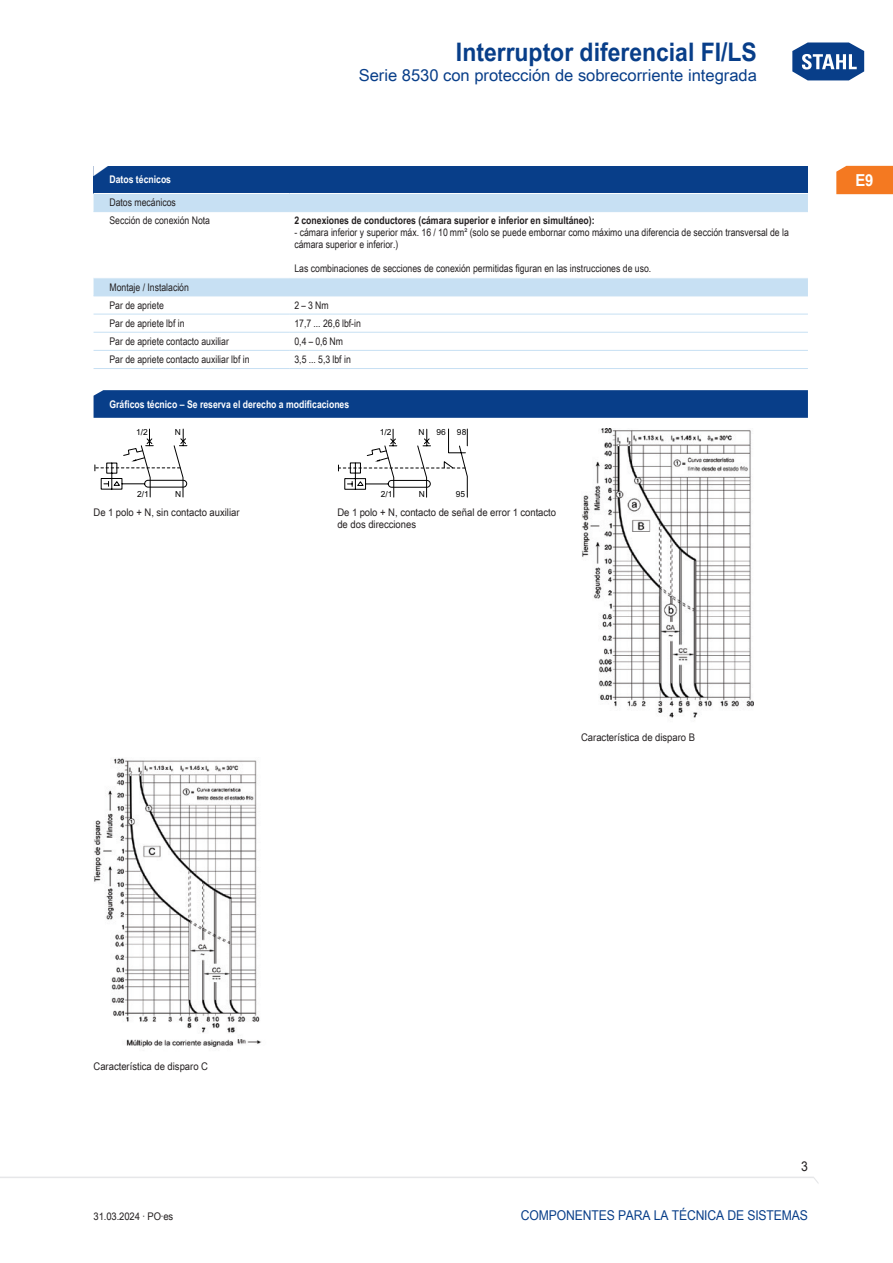
<style>
.page{position:relative;width:893px;height:1263px;background:#fff}
.page>*{position:absolute;margin:0;border:0;box-sizing:border-box;transform-origin:0 0}
.t1{font:700 25.5px "Arial Unicode MS";color:#083e89;scale:.9 1}
.TabHeader1stColumn{font:700 24px "Arial Unicode MS";color:#fff;scale:1.45 1}
.t2{font:16.5px "Arial Unicode MS";color:#083e89}
.t3{font:700 16.5px "Arial Unicode MS";color:#fff;scale:.9 1}
.t4{font:13.5px "Arial Unicode MS";letter-spacing:-.01em;color:#083e89;scale:.9 1}
.t5{font:13.5px "Arial Unicode MS";color:#231f20;scale:.9 1}
.TabBodyLeft{font:10.5px/12px "Arial Unicode MS";color:#231f20;scale:.83 1}
.TabBodyLeft-2{font:10.5px/12px "Arial Unicode MS";color:#231f20;scale:.9 1}
.TabBody1stColumn{font:10.5px "Arial Unicode MS";color:#231f20;scale:.83 1}
.TabHeader1stColumn-2{font:700 10.5px "Arial Unicode MS";color:#fff;scale:.83 1}
.TabBodyLeft-3{font:700 10.5px "Arial Unicode MS";color:#231f20;scale:.83 1}
.t6{font:8.4px "Arial Unicode MS";color:#000}
</style>
<div class="page">
<svg style="left:792px;top:42px;width:73px;height:39px"></svg>
<svg style="left:0;top:1176px;width:818px;height:7px"></svg>
<div style="left:836px;top:166px;width:57px;height:28px;background:#f47921"></div>
<div style="left:94px;top:166px;width:714px;height:27px;background:#083e89"></div>
<svg style="left:94px;top:194px;width:714px;height:102px"></svg>
<hr style="left:94px;top:211px;width:195px;height:1px;background:#c7e0f3">
<hr style="left:289px;top:211px;width:519px;height:1px;background:#c7e0f3">
<hr style="left:94px;top:277px;width:195px;height:1px;background:#fff">
<hr style="left:289px;top:277px;width:519px;height:1px;background:#fff">
<hr style="left:94px;top:296px;width:195px;height:1px;background:#c7e0f3">
<hr style="left:289px;top:296px;width:519px;height:1px;background:#c7e0f3">
<hr style="left:94px;top:314px;width:195px;height:1px;background:#c7e0f3">
<hr style="left:289px;top:314px;width:519px;height:1px;background:#c7e0f3">
<hr style="left:94px;top:332px;width:195px;height:1px;background:#c7e0f3">
<hr style="left:289px;top:332px;width:519px;height:1px;background:#c7e0f3">
<hr style="left:94px;top:350px;width:195px;height:1px;background:#c7e0f3">
<hr style="left:94px;top:368px;width:195px;height:1px;background:#c7e0f3">
<hr style="left:289px;top:350px;width:519px;height:1px;background:#c7e0f3">
<hr style="left:289px;top:368px;width:519px;height:1px;background:#c7e0f3">
<svg style="left:94px;top:390px;width:714px;height:28px;background:#0b408a"></svg>
<img style="left:94px;top:758px;width:168px;height:291px">
<img style="left:581px;top:428px;width:173px;height:290px">
<svg style="left:338px;top:428px;width:130px;height:70px"></svg>
<svg style="left:94px;top:429px;width:93px;height:69px"></svg>
<h1 class="t1" style="left:456px;top:33px;width:336px">Interruptor diferencial FI/LS</h1>
<h3 class="t2" style="left:359px;top:63px;width:400px">Serie 8530 con protección de sobrecorriente integrada</h3>
<p class="TabHeader1stColumn" style="left:90px;top:154px;width:16px">◤</p>
<p class="TabHeader1stColumn-2" style="left:109px;top:172px;width:76px">Datos técnicos</p>
<p class="TabBody1stColumn" style="left:109px;top:195px;width:82px">Datos mecánicos</p>
<p class="TabBody1stColumn" style="left:109px;top:213px;width:123px">Sección de conexión Nota</p>
<p class="TabBodyLeft-3" style="left:294px;top:213px;width:363px">2 conexiones de conductores (cámara superior e inferior en simultáneo):</p>
<p class="TabBodyLeft" style="left:294px;top:227px;width:597px">- cámara inferior y superior máx. 16 / 10 mm² (solo se puede embornar como máximo una diferencia de sección transversal de la cámara superior e inferior.)</p>
<p class="TabBodyLeft" style="left:294px;top:263px;width:431px">Las combinaciones de secciones de conexión permitidas figuran en las instrucciones de uso.</p>
<p class="TabBody1stColumn" style="left:109px;top:279px;width:97px">Montaje / I nstalación</p>
<p class="TabBody1stColumn" style="left:109px;top:297px;width:67px">Par de apriete</p>
<p class="TabBodyLeft" style="left:294px;top:299px;width:43px">2– 3 Nm</p>
<p class="TabBody1stColumn" style="left:109px;top:316px;width:92px">Par de apriete lbf in</p>
<p class="TabBodyLeft" style="left:294px;top:317px;width:82px">17,7 ... 26,6 lbf-in</p>
<p class="TabBody1stColumn" style="left:109px;top:334px;width:145px">Par de apriete contacto auxiliar</p>
<p class="TabBodyLeft" style="left:294px;top:335px;width:60px">0,4 – 0,6 Nm</p>
<p class="TabBody1stColumn" style="left:109px;top:352px;width:170px">Par de apriete contacto auxiliar lbf in</p>
<p class="TabBodyLeft" style="left:294px;top:353px;width:69px">3,5 ... 5,3 lbf in</p>
<p class="TabHeader1stColumn-2" style="left:109px;top:396px;width:290px">Gráficos técnico – Se reserva el derecho a modificaciones</p>
<p class="t6" style="left:136px;top:427px;width:13px">1/2</p>
<p class="t6" style="left:175px;top:427px;width:8px">N</p>
<p class="t6" style="left:137px;top:489px;width:13px">2/1</p>
<p class="t6" style="left:175px;top:489px;width:8px">N</p>
<p class="TabBodyLeft-2" style="left:94px;top:506px;width:164px">De 1 polo + N , sin contacto auxiliar</p>
<p class="t6" style="left:380px;top:427px;width:13px">1/2</p>
<p class="t6" style="left:418px;top:427px;width:8px">N</p>
<p class="t6" style="left:437px;top:427px;width:11px">96</p>
<p class="t6" style="left:457px;top:427px;width:11px">98</p>
<p class="t6" style="left:381px;top:489px;width:13px">2/1</p>
<p class="t6" style="left:419px;top:489px;width:8px">N</p>
<p class="t6" style="left:456px;top:489px;width:11px">95</p>
<p class="TabBodyLeft-2" style="left:337px;top:506px;width:245px">De 1 polo + N , contacto de señal de error 1 contacto de dos direcciones</p>
<h3 class="t3" style="left:855px;top:168px;width:22px">E9</h3>
<p class="TabBodyLeft-2" style="left:581px;top:730px;width:128px">Característica de disparo B</p>
<p class="TabBodyLeft-2" style="left:94px;top:1060px;width:129px">Característica de disparo C</p>
<p class="t5" style="left:801px;top:1157px;width:9px">3</p>
<p class="TabBodyLeft-2" style="left:94px;top:1210px;width:90px">31.03.2024 · PO·es</p>
<p class="t4" style="left:521px;top:1205px;width:318px">Componentes para la técnica de s istemas</p>
</div>
